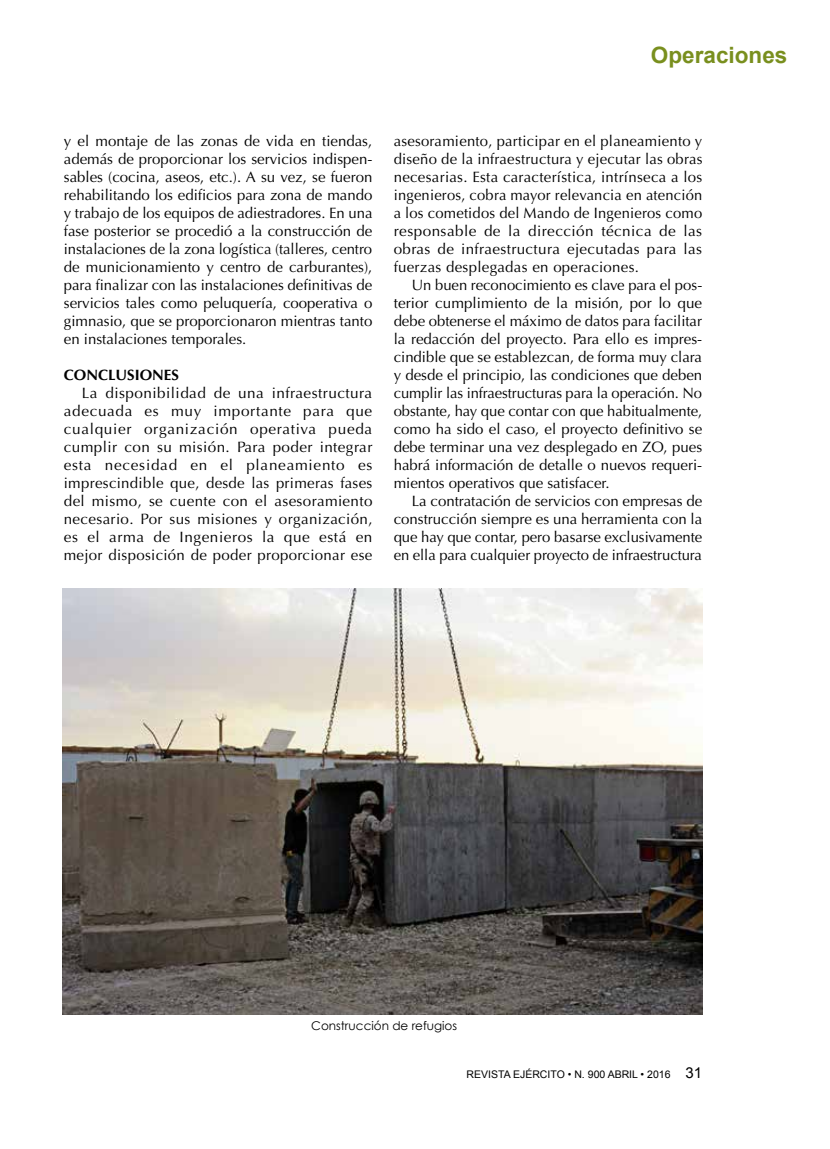
<style>
.page{position:relative;width:830px;height:1149px;background:#fff}
.page>*{position:absolute;margin:0;border:0;box-sizing:border-box;transform-origin:0 0}
.t1{font:700 22.5px "Arial";color:#798f1e}
.t2{font:15px/18px "Optima LT Std";color:#000;text-align:justify}
.t3{font:700 15px "Optima LT Std";color:#000}
.t4{font:12px "Century Gothic";color:#000}
.t5{font:10.5px "Arial";color:#000}
.s1{font-size:15px}
</style>
<div class="page">
<img style="left:62px;top:588px;width:640px;height:426px">
<h1 class="t1" style="left:650px;top:43px;width:138px">Operaciones</h1>
<p class="t2" style="left:64px;top:132px;width:310px">y el montaje de las zonas de vida en tiendas, además de proporcionar los servicios indispen&shy;sables (cocina, aseos, etc.). A su vez, se fueron rehabilitando los edificios para zona de mando y trabajo de los equipos de adiestradores. En una fase posterior se procedió a la construcción de instalaciones de la zona logística (talleres, centro de municionamiento y centro de carburantes), para finalizar con las instalaciones definitivas de servicios tales como peluquería, cooperativa o gimnasio, que se proporcionaron mientras tanto en instalaciones temporales.</p>
<p class="t3" style="left:64px;top:366px;width:117px">CONCLUSIONES</p>
<p class="t2" style="left:64px;top:384px;width:310px;text-indent:18px">La disponibilidad de una infraestructura adecuada es muy importante para que cualquier organización operativa pueda cumplir con su misión. Para poder integrar esta necesidad en el planeamiento es imprescindible que, desde las primeras fases del mismo, se cuente con el asesoramiento necesario. Por sus misiones y organización, es el arma de Ingenieros la que está en mejor disposición de poder proporcionar ese</p>
<p class="t2" style="left:393px;top:132px;width:310px">asesoramiento, participar en el planeamiento y diseño de la infraestructura y ejecutar las obras necesarias. Esta característica, intrínseca a los ingenieros, cobra mayor relevancia en atención a los cometidos del Mando de Ingenieros como responsable de la dirección técnica de las obras de infraestructura ejecutadas para las fuerzas desplegadas en operaciones.</p>
<p class="t2" style="left:393px;top:276px;width:310px;text-indent:18px">Un buen reconocimiento es clave para el pos&shy;terior cumplimiento de la misión, por lo que debe obtenerse el máximo de datos para facilitar la redacción del proyecto. Para ello es impres&shy;cindible que se establezcan, de forma muy clara y desde el principio, las condiciones que deben cumplir las infraestructuras para la operación. No obstante, hay que contar con que habitualmente, como ha sido el caso, el proyecto definitivo se debe terminar una vez desplegado en ZO, pues habrá información de detalle o nuevos requeri&shy;mientos operativos que satisfacer.</p>
<p class="t2" style="left:393px;top:492px;width:310px;text-indent:18px">La contratación de servicios con empresas de construcción siempre es una herramienta con la que hay que contar, pero basarse exclusivamente en ella para cualquier proyecto de infraestructura</p>
<p class="t4" style="left:311px;top:1017px;width:147px">Construcción de refugios</p>
<p class="t5" style="left:466px;top:1067px;width:237px">REVISTA EJÉRCITO • N. 900 ABRIL • 2016 <span class="s1">31</span></p>
</div>
